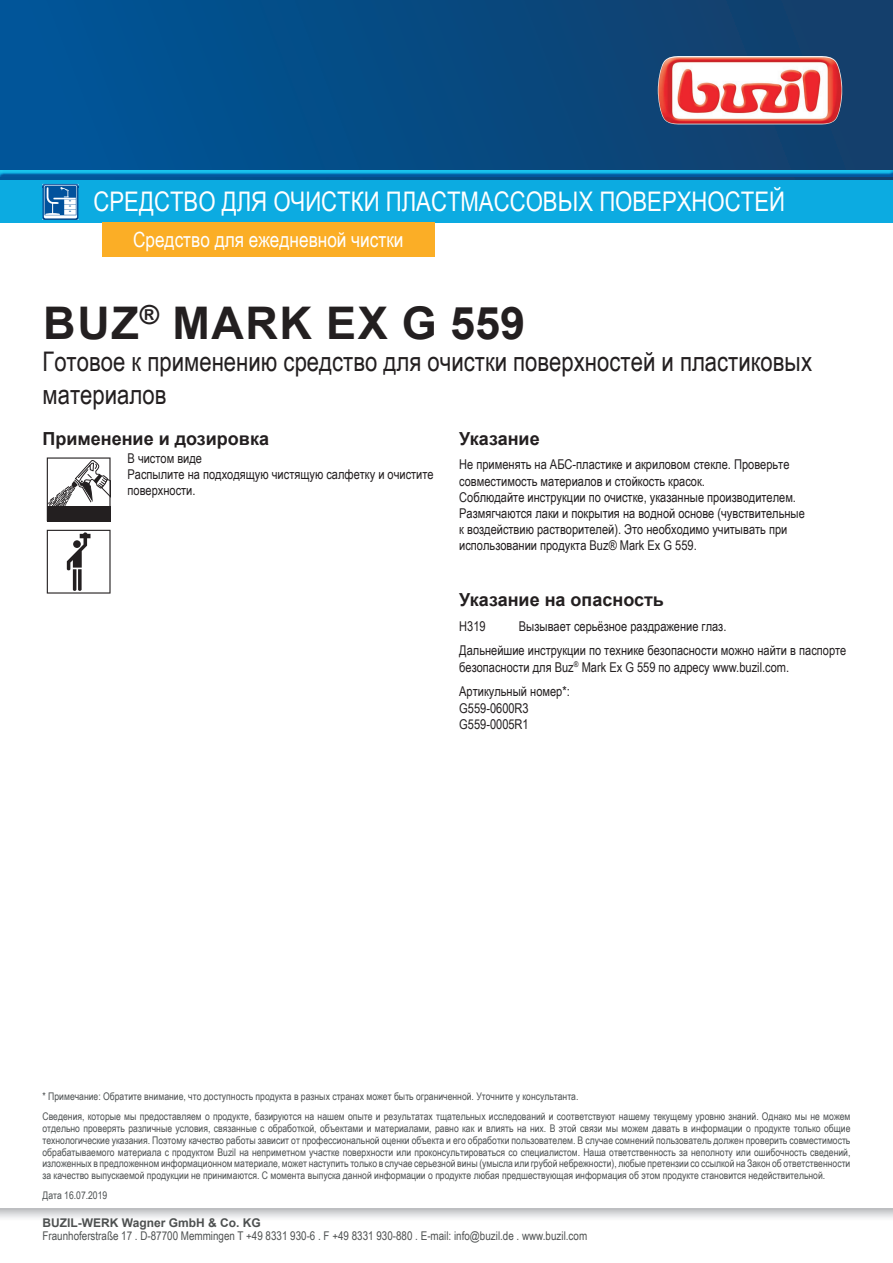
<style>
.page{position:relative;width:893px;height:1263px;background:#fff}
.page>*{position:absolute;margin:0;border:0;box-sizing:border-box;transform-origin:0 0}
.t1{font:700 45px "Arial";letter-spacing:.035em;color:#231f20}
.t2{font:27px/32.4px "Arial Narrow";color:#231f20}
.t3{font:27px "Arial Narrow";color:#fff}
.t4{font:21px "Arial Narrow";color:#fff}
.t5{font:700 18px "Arial";color:#231f20}
.t6{font:13.5px/16.2px "Arial Narrow";color:#231f20}
.t7{font:12px "Arial Narrow";color:#4e5151}
.t8{font:700 12px "Arial";color:#4e5151}
.t9{font:10.5px/11.7px "Arial Narrow";color:#4d5152}
</style>
<div class="page">
<svg style="left:0;top:1209px;width:893px;height:9px;background:#d9dadc"></svg>
<svg style="left:47px;top:457px;width:64px;height:64px"></svg>
<svg style="left:47px;top:530px;width:64px;height:63px"></svg>
<div style="left:0;top:0;width:893px;height:180px;background:linear-gradient(to right,#00569a,#143e69)"></div>
<img style="left:658px;top:56px;width:184px;height:68px">
<hr style="left:0;top:0;width:1px;height:180px;background:#015599">
<div style="left:0;top:169px;width:893px;height:8px;background:#015599;opacity:.75"></div>
<div style="left:0;top:180px;width:893px;height:43px;background:#0cabe1"></div>
<img style="left:43px;top:184px;width:35px;height:36px">
<svg style="left:44px;top:185px;width:35px;height:33px"></svg>
<div style="left:102px;top:223px;width:333px;height:34px;background:#fbae26"></div>
<h2 class="t3" style="left:94px;top:182px;width:693px">СРЕДСТВО ДЛЯ ОЧИСТКИ ПЛАСТМАССОВЫХ ПОВЕРХНОСТЕЙ</h2>
<h3 class="t4" style="left:133px;top:225px;width:272px">Средство для ежедневной чистки</h3>
<h1 class="t1" style="left:43px;top:291px;width:483px">BUZ<sup>®</sup> MARK EX G 559</h1>
<h2 class="t2" style="left:43px;top:345px;width:771px">Готовое к применению средство для очистки поверхностей и пластиковых материалов</h2>
<h3 class="t5" style="left:43px;top:426px;width:228px">Применение и дозировка</h3>
<p class="t6" style="left:128px;top:450px;width:308px">В чистом виде<br>Распылите на подходящую чистящую салфетку и очистите поверхности.</p>
<h3 class="t5" style="left:459px;top:426px;width:82px">Указание</h3>
<p class="t6" style="left:459px;top:456px;width:347px">Не применять на АБС-пластике и акриловом стекле. Проверьте совместимость материалов и стойкость красок.<br>Соблюдайте инструкции по очистке, указанные производителем.<br>Размягчаются лаки и покрытия на водной основе (чувствительные к воздействию растворителей). Это необходимо учитывать при использовании продукта Buz® Mark Ex G 559.</p>
<h3 class="t5" style="left:459px;top:587px;width:206px">Указание на опасность</h3>
<p class="t6" style="left:459px;top:617px;width:28px">H319</p>
<p class="t6" style="left:459px;top:613px;width:389px;line-height:24.8px;text-indent:60px">Вызывает серьёзное раздражение глаз.<br>Дальнейшие инструкции по технике безопасности можно найти в паспорте</p>
<p class="t6" style="left:459px;top:654px;width:331px;line-height:24.8px">безопасности для Buz<sup>®</sup> Mark Ex G 559 по адресу www.buzil.com.<br>Артикульный номер*:</p>
<p class="t6" style="left:459px;top:699px;width:71px">G559-0600R3<br>G559-0005R1</p>
<p class="t9" style="left:43px;top:1086px;width:809px;line-height:20.2px">* Примечание: Обратите внимание, что доступность продукта в разных странах может быть ограниченной. Уточните у консультанта.<br>Сведения, которые мы предоставляем о продукте, базируются на нашем опыте и результатах тщательных исследований и соответствуют нашему текущему уровню знаний. Однако мы не можем</p>
<p class="t9" style="left:43px;top:1122px;width:809px;text-align:justify">отдельно проверять различные условия, связанные с обработкой, объектами и материалами, равно как и влиять на них. В этой связи мы можем давать в информации о продукте только общие технологические указания. Поэтому качество работы зависит от профессиональной оценки объекта и его обработки пользователем. В случае сомнений пользователь должен проверить совместимость обрабатываемого материала с продуктом Buzil на неприметном участке поверхности или проконсультироваться со специалистом. Наша ответственность за неполноту или ошибочность сведений, изложенных в предложенном информационном материале, может наступить только в случае серьезной вины (умысла или грубой небрежности), любые претензии со ссылкой на Закон об ответственности за качество выпускаемой продукции не принимаются. С момента выпуска данной информации о продукте любая предшествующая информация об этом продукте становится недействительной.</p>
<p class="t9" style="left:43px;top:1189px;width:66px">Дата 16.07.2019</p>
<p class="t8" style="left:43px;top:1214px;width:220px">BUZIL-WERK Wagner GmbH &amp; Co. KG</p>
<p class="t7" style="left:43px;top:1227px;width:546px">Fraunhoferstraße 17 . D-87700 Memmingen T +49 8331 930-6 . F +49 8331 930-880 . E-mail: info@buzil.de . www.buzil.com</p>
</div>
